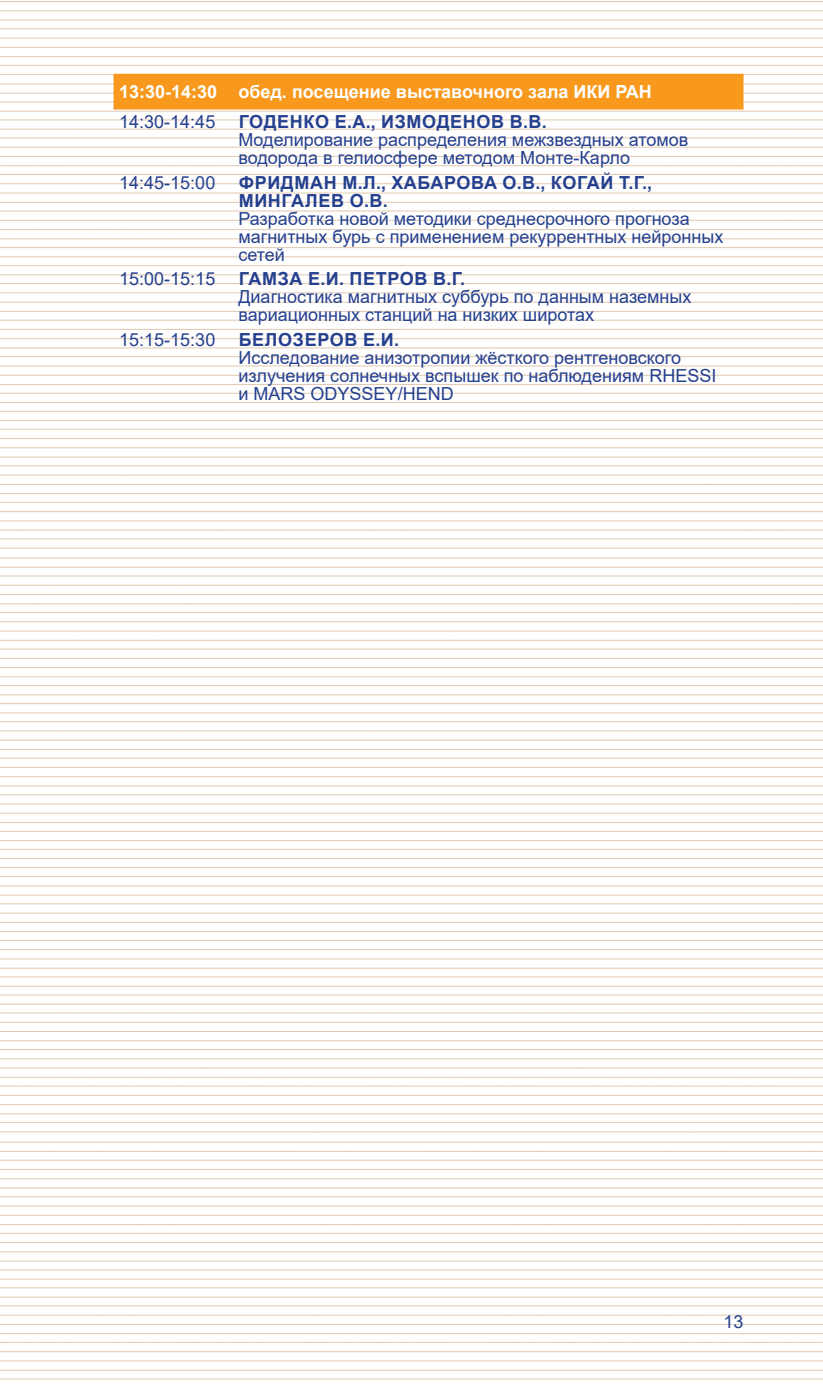
<style>
.page{position:relative;width:823px;height:1384px;background:#fff}
.page>*{position:absolute;margin:0;border:0;box-sizing:border-box;transform-origin:0 0}
.t1{font:18px/18px "Arial";color:#25408f}
.t2{font:700 18px/18px "Arial";letter-spacing:.035em;color:#25408f}
.t3{font:700 18px "Arial";color:#fff}
</style>
<div class="page">
<img style="left:0;top:1px;width:822px;height:1379px">
<div style="left:113px;top:74px;width:630px;height:35px;background:#f8991d"></div>
<p class="t3" style="left:119px;top:79px;width:534px">13:30-14:30 обед. посещение выставочного зала ИКИ РАН</p>
<p class="t1" style="left:119px;top:113px;width:98px">14:30-14:45</p>
<p class="t2" style="left:238px;top:113px;width:309px">ГОДЕНКО Е.А., ИЗМОДЕНОВ В.В.</p>
<p class="t1" style="left:238px;top:131px;width:451px">Моделирование распределения межзвездных атомов водорода в гелиосфере методом Монте-Карло</p>
<p class="t1" style="left:119px;top:173px;width:98px">14:45-15:00</p>
<p class="t2" style="left:238px;top:174px;width:414px">ФРИДМАН М.Л., ХАБАРОВА О.В., КОГАЙ Т.Г.,<br>МИНГАЛЕВ О.В.</p>
<p class="t1" style="left:238px;top:209px;width:486px">Разработка новой методики среднесрочного прогноза магнитных бурь с применением рекуррентных нейронных сетей</p>
<p class="t1" style="left:119px;top:270px;width:98px">15:00-15:15</p>
<p class="t2" style="left:238px;top:270px;width:228px">ГАМЗА Е.И. ПЕТРОВ В.Г.</p>
<p class="t1" style="left:238px;top:288px;width:454px">Диагностика магнитных суббурь по данным наземных вариационных станций на низких широтах</p>
<p class="t1" style="left:119px;top:330px;width:98px">15:15-15:30</p>
<p class="t2" style="left:238px;top:330px;width:162px">БЕЛОЗЕРОВ Е.И.</p>
<p class="t1" style="left:238px;top:348px;width:479px">Исследование анизотропии жёсткого рентгеновского излучения солнечных вспышек по наблюдениям RHESSI и MARS ODYSSEY/HEND</p>
<p class="t1" style="left:723px;top:1312px;width:22px">13</p>
</div>
